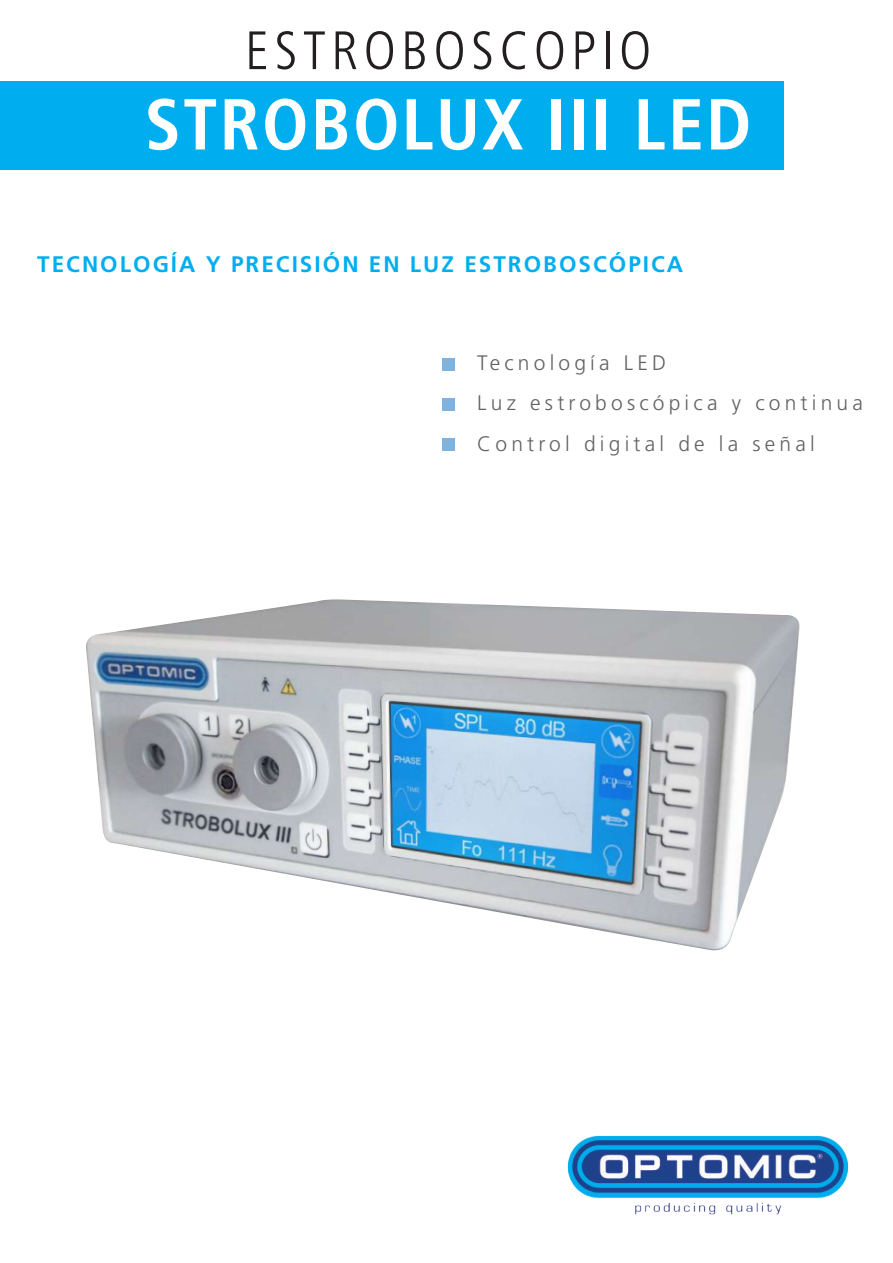
<style>
.page{position:relative;width:893px;height:1263px;background:#fff}
.page>*{position:absolute;margin:0;border:0;box-sizing:border-box;transform-origin:0 0}
.t1{font:700 condensed 72px "Frutiger LT Std";letter-spacing:.03em;color:#fff}
.t2{font:300 condensed 54px "Frutiger LT Std";letter-spacing:.1em;color:#231f20}
.t3{font:700 22.5px "Frutiger LT Std";letter-spacing:.09em;color:#00aeef}
.t4{font:300 21px/40.5px "Frutiger LT Std";letter-spacing:.2em;color:#636366}
</style>
<div class="page">
<div style="left:0;top:82px;width:783px;height:88px;background:#00aeef"></div>
<div style="left:442px;top:358px;width:13px;height:13px;background:#7eb3df"></div>
<div style="left:442px;top:399px;width:13px;height:12px;background:#7eb3df"></div>
<div style="left:442px;top:439px;width:13px;height:12px;background:#7eb3df"></div>
<img style="left:86px;top:599px;width:714px;height:352px">
<img style="left:567px;top:1135px;width:282px;height:80px">
<h2 class="t2" style="left:245px;top:20px;width:408px">ESTROBOSCOPIO</h2>
<h1 class="t1" style="left:145px;top:82px;width:608px">STROBOLUX III LED</h1>
<p class="t3" style="left:37px;top:251px;width:647px">TECNOLOGÍA Y PRECISIÓN EN LUZ ESTROBOSCÓPICA</p>
<p class="t4" style="left:477px;top:343px;width:387px">Tecnología LED<br>Luz estroboscópica y continua<br>Control digital de la señal</p>
</div>
